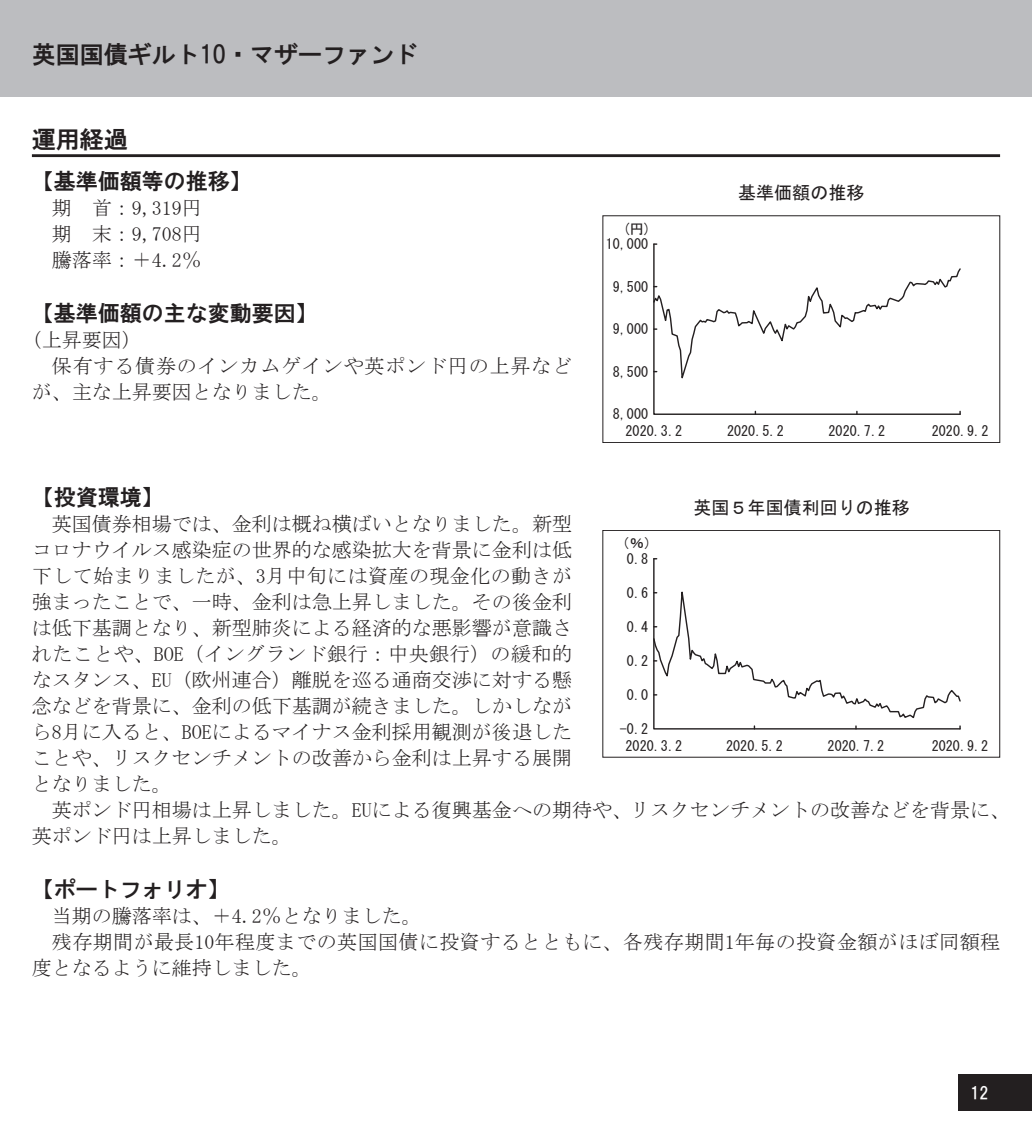
<style>
.page{position:relative;width:1032px;height:1134px;background:#fff}
.page>*{position:absolute;margin:0;border:0;box-sizing:border-box;transform-origin:0 0}
.t1{font:24px "HGS Gothic E";color:#231f20}
.t2{font:22px "HGS Gothic E";color:#231f20}
.t3{font:20px/26px "MS Mincho";color:#231f20;text-align:justify}
.t4{font:20px "MS Mincho";letter-spacing:.02em;color:#231f20}
.t5{font:20px "MS Mincho";letter-spacing:.04em;color:#231f20}
.t6{font:18px "MS Gothic";color:#231f20}
.t7{font:16.6px "HGS Gothic E";color:#fff}
.t8{font:14.2px/17px "MS Gothic";color:#231f20}
</style>
<div class="page">
<div style="left:958px;top:1074px;width:74px;height:37px;background:#231f20"></div>
<div style="left:0;top:0;width:1032px;height:96px;background:#bcbdc0"></div>
<hr style="left:32px;top:154px;width:968px;height:3px;background:#231f20">
<div style="left:602px;top:530px;width:398px;height:227px;border:1px solid #231f20"></div>
<svg style="left:653px;top:558px;width:308px;height:172px"></svg>
<div style="left:602px;top:215px;width:398px;height:228px;border:1px solid #231f20"></div>
<svg style="left:653px;top:243px;width:308px;height:172px"></svg>
<p class="t1" style="left:32px;top:42px;width:388px">英国国債ギルト10・マザーファンド</p>
<p class="t1" style="left:32px;top:127px;width:97px">運用経過</p>
<p class="t2" style="left:32px;top:170px;width:222px">【基準価額等の推移】</p>
<p class="t3" style="left:52px;top:195px;width:152px">期　首：9,319円期　末：9,708円騰落率：＋4.2％</p>
<p class="t2" style="left:32px;top:302px;width:288px">【基準価額の主な変動要因】</p>
<p class="t3" style="left:22px;top:327px;width:122px">（上昇要因）</p>
<p class="t5" style="left:52px;top:356px;width:522px">保有する債券のインカムゲインや英ポンド円の上昇など</p>
<p class="t3" style="left:32px;top:379px;width:302px">が、主な上昇要因となりました。</p>
<p class="t8" style="left:606px;top:221px;width:47px;line-height:15.6px;text-align:right">(円)<br>10,000</p>
<p class="t8" style="left:613px;top:278px;width:37px">9,500</p>
<p class="t8" style="left:613px;top:321px;width:37px">9,000</p>
<p class="t8" style="left:613px;top:363px;width:37px">8,500</p>
<p class="t8" style="left:625px;top:406px;width:58px;text-indent:-13px">8,000<br>2020.3.2</p>
<p class="t6" style="left:738px;top:184px;width:127px">基準価額の推移</p>
<p class="t8" style="left:727px;top:423px;width:58px">2020.5.2</p>
<p class="t8" style="left:828px;top:423px;width:58px">2020.7.2</p>
<p class="t8" style="left:932px;top:423px;width:58px">2020.9.2</p>
<p class="t2" style="left:32px;top:486px;width:134px">【投資環境】</p>
<p class="t3" style="left:32px;top:511px;width:542px;text-indent:20px">英国債券相場では、金利は概ね横ばいとなりました。新型コロナウイルス感染症の世界的な感染拡大を背景に金利は低下して始まりましたが、3月中旬には資産の現金化の動きが強まったことで、一時、金利は急上昇しました。その後金利は低下基調となり、新型肺炎による経済的な悪影響が意識されたことや、BOE（イングランド銀行：中央銀行）の緩和的なスタンス、EU（欧州連合）離脱を巡る通商交渉に対する懸念などを背景に、金利の低下基調が続きました。しかしながら8月に入ると、BOEによるマイナス金利採用観測が後退したことや、リスクセンチメントの改善から金利は上昇する展開となりました。</p>
<p class="t3" style="left:32px;top:797px;width:980px;text-indent:20px">英ポンド円相場は上昇しました。EUによる復興基金への期待や、リスクセンチメントの改善などを背景に、英ポンド円は上昇しました。</p>
<p class="t2" style="left:32px;top:878px;width:200px">【ポートフォリオ】</p>
<p class="t3" style="left:52px;top:903px;width:372px">当期の騰落率は、＋4.2％となりました。</p>
<p class="t4" style="left:52px;top:932px;width:950px">残存期間が最長10年程度までの英国国債に投資するとともに、各残存期間1年毎の投資金額がほぼ同額程</p>
<p class="t3" style="left:32px;top:955px;width:282px">度となるように維持しました。</p>
<p class="t6" style="left:694px;top:498px;width:217px">英国５年国債利回りの推移</p>
<p class="t8" style="left:615px;top:535px;width:44px">（％）</p>
<p class="t8" style="left:627px;top:550px;width:23px">0.8</p>
<p class="t8" style="left:627px;top:584px;width:23px">0.6</p>
<p class="t8" style="left:627px;top:618px;width:23px">0.4</p>
<p class="t8" style="left:627px;top:652px;width:23px">0.2</p>
<p class="t8" style="left:627px;top:686px;width:23px">0.0</p>
<p class="t8" style="left:625px;top:720px;width:58px;text-indent:-6px">-0.2<br>2020.3.2</p>
<p class="t8" style="left:726px;top:737px;width:58px">2020.5.2</p>
<p class="t8" style="left:827px;top:737px;width:58px">2020.7.2</p>
<p class="t8" style="left:932px;top:737px;width:58px">2020.9.2</p>
<p class="t7" style="left:970px;top:1085px;width:20px">12</p>
</div>
